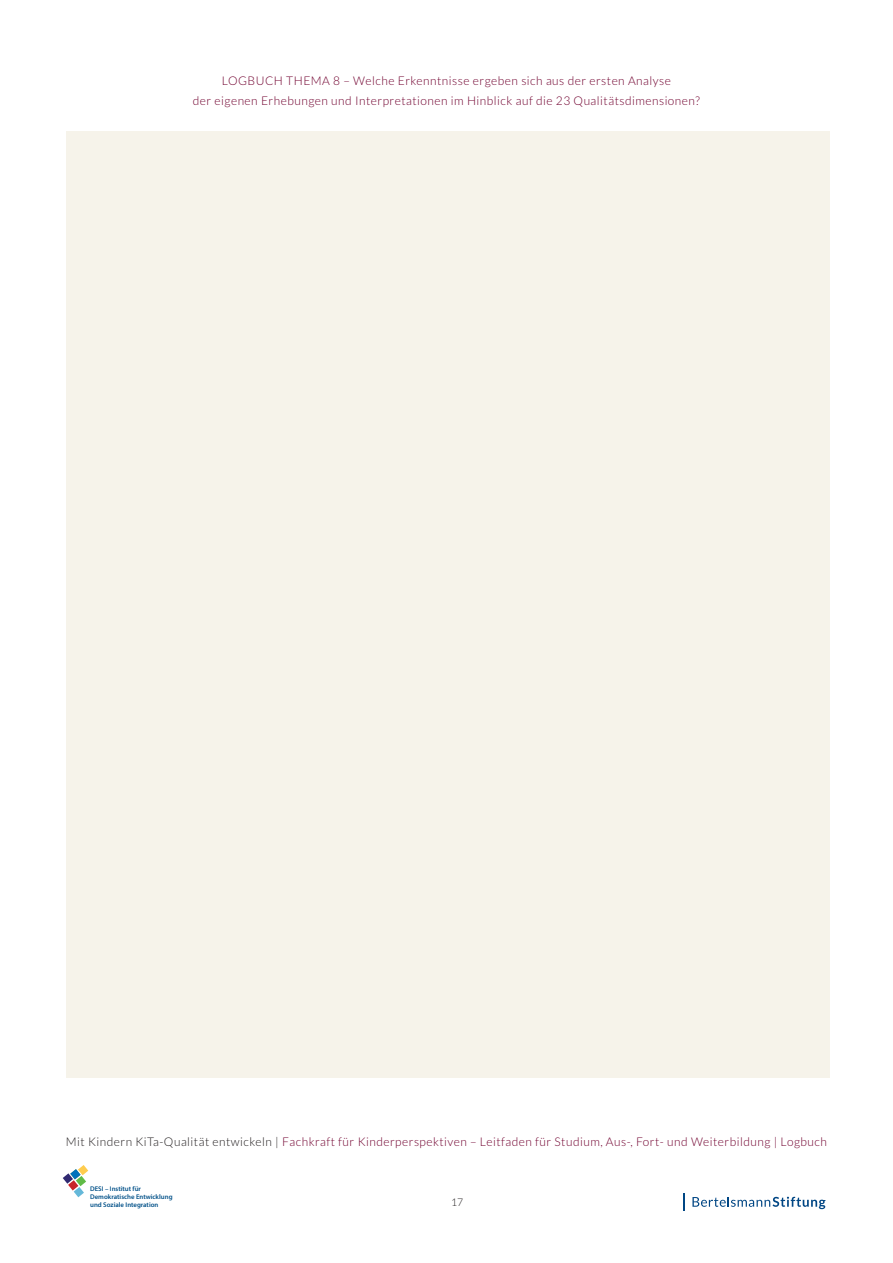
<style>
.page{position:relative;width:893px;height:1263px;background:#fff}
.page>*{position:absolute;margin:0;border:0;box-sizing:border-box;transform-origin:0 0}
.t1{font:300 12px/19.5px "Lato";letter-spacing:.04em;color:#71002f;text-align:center}
.t2{font:300 10.5px "Lato";color:#231f20}
.t3{font:600 6.75px/8.1px "Myriad Pro";color:#005088}
.s1{color:#231f20}
</style>
<div class="page">
<svg style="left:692px;top:1197px;width:133px;height:12px"></svg>
<svg style="left:684px;top:1193px;width:1px;height:17px"></svg>
<svg style="left:63px;top:1165px;width:25px;height:32px"></svg>
<div style="left:66px;top:132px;width:763px;height:946px;background:#f6f3ea"></div>
<p class="t1" style="left:193px;top:71px;width:509px">LOGBUCH THEMA 8 – Welche Erkenntnisse ergeben sich aus der ersten Analyse<br>der eigenen Erhebungen und Interpretationen im Hinblick auf die 23 Qualitätsdimensionen?</p>
<p class="t1" style="left:66px;top:1132px;width:763px"><span class="s1">Mit Kindern KiTa-Qualität entwickeln |</span> Fachkraft für Kinderperspektiven – Leitfaden für Studium, Aus-, Fort- und Weiterbildung | Logbuch</p>
<p class="t3" style="left:90px;top:1184px;width:84px">DESI – Institut für<br>Demokratische Entwicklung und Soziale Integration</p>
<p class="t2" style="left:451px;top:1197px;width:14px">17</p>
</div>
